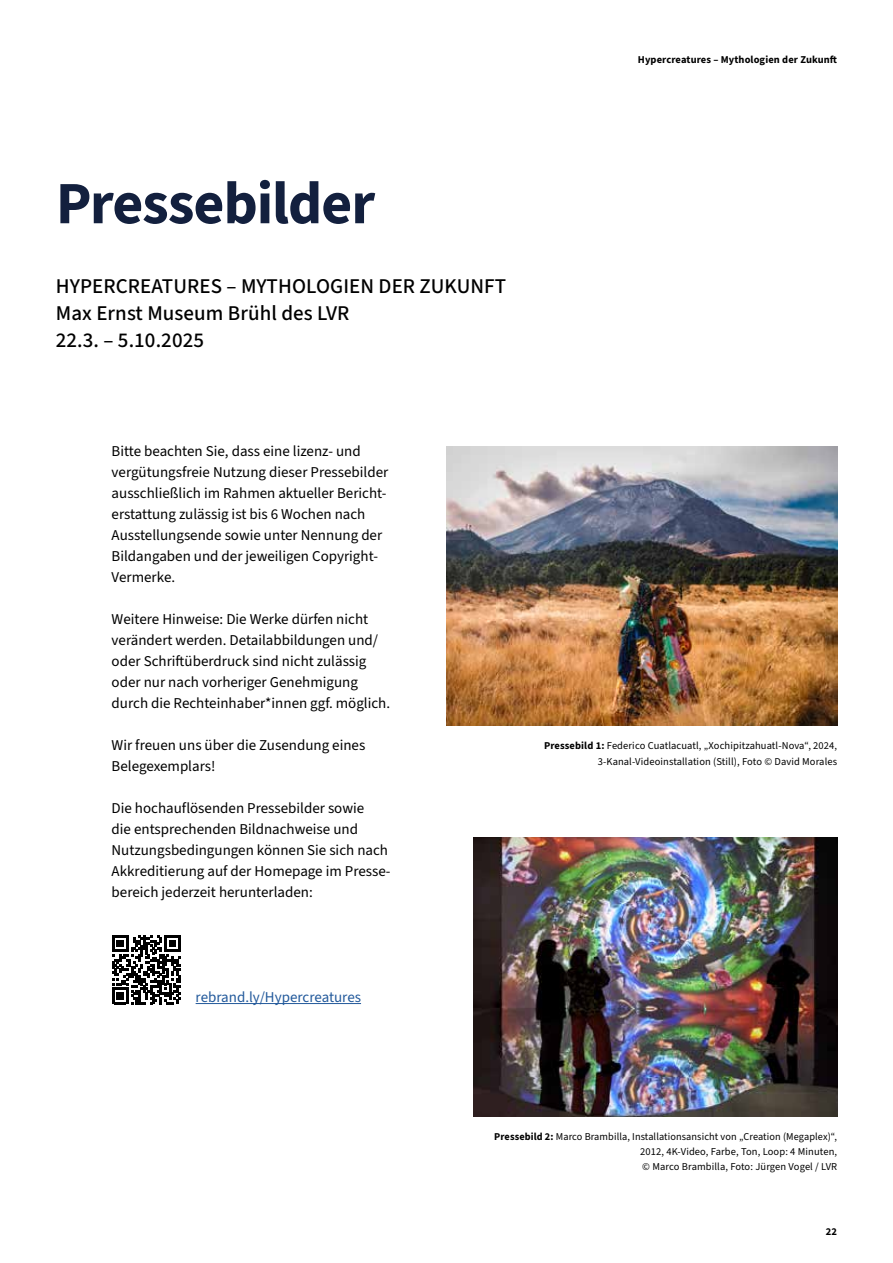
<style>
.page{position:relative;width:893px;height:1263px;background:#fff}
.page>*{position:absolute;margin:0;border:0;box-sizing:border-box;transform-origin:0 0}
.t1{font:700 60px "Source Sans 3";letter-spacing:-.02em;color:#13203e}
.t2{font:500 21px/27.3px "Source Sans 3";letter-spacing:.005em;color:#000}
.t3{font:15px/21px "Source Sans 3";color:#000}
.t4{font:15px "Source Sans 3";color:#22599b}
.t5{font:10.5px/15px "Source Sans 3";letter-spacing:.01em;color:#000;text-align:right}
.t6{font:700 10.5px "Source Sans 3";letter-spacing:.01em;color:#000}
.s1{font-weight:700}
</style>
<div class="page">
<svg style="left:112px;top:935px;width:69px;height:69px"></svg>
<hr style="left:196px;top:1003px;width:165px;height:1px;background:#22599b">
<img style="left:446px;top:446px;width:391px;height:279px">
<img style="left:473px;top:837px;width:364px;height:279px">
<p class="t6" style="left:638px;top:52px;width:201px">Hypercreatures – Mythologien der Zukunft</p>
<h1 class="t1" style="left:56px;top:164px;width:321px">Pressebilder</h1>
<h2 class="t2" style="left:56px;top:272px;width:452px">HYPERCREATURES – MYTHOLOGIEN DER ZUKUNFT<br>Max Ernst Museum Brühl des LVR<br>22.3. – 5.10.2025</h2>
<p class="t3" style="left:112px;top:441px;width:278px">Bitte beachten Sie, dass eine lizenz- und vergütungsfreie Nutzung dieser Pressebilder ausschließlich im Rahmen aktueller Bericht&shy;erstattung zulässig ist bis 6 Wochen nach Ausstellungsende sowie unter Nennung der Bildangaben und der jeweiligen Copyright-Vermerke.</p>
<p class="t3" style="left:112px;top:609px;width:280px">Weitere Hinweise: Die Werke dürfen nicht verändert werden. Detailabbildungen und/ oder Schrifüberdruck sind nicht zulässig oder nur nach vorheriger Genehmigung durch die Rechteinhaber*innen ggf. möglich.</p>
<p class="t3" style="left:112px;top:735px;width:255px">Wir freuen uns über die Zusendung eines<br>Belegexemplars!</p>
<p class="t3" style="left:112px;top:798px;width:281px">Die hochauflösenden Pressebilder sowie<br>die entsprechenden Bildnachweise und Nutzungsbedingungen können Sie sich nach Akkreditierung auf der Homepage im Presse&shy;bereich jederzeit herunterladen:</p>
<p class="t4" style="left:196px;top:988px;width:167px">rebrand.ly/Hypercreatures</p>
<p class="t5" style="left:544px;top:738px;width:295px"><span class="s1">Pressebild 1:</span> Federico Cuatlacuatl, „Xochipitzahuatl-Nova“, 2024,<br>3-Kanal-Videoinstallation (Still), Foto © David Morales</p>
<p class="t5" style="left:640px;top:1129px;width:198px;text-align:justify;text-indent:-146px"><span class="s1">Pressebild 2:</span> Marco Brambilla, Installationsansicht von „Creation (Megaplex)“, 2012, 4K-Video, Farbe, Ton, Loop: 4 Minuten, © Marco Brambilla, Foto: Jürgen Vogel / LVR</p>
<p class="t6" style="left:826px;top:1224px;width:13px">22</p>
</div>
